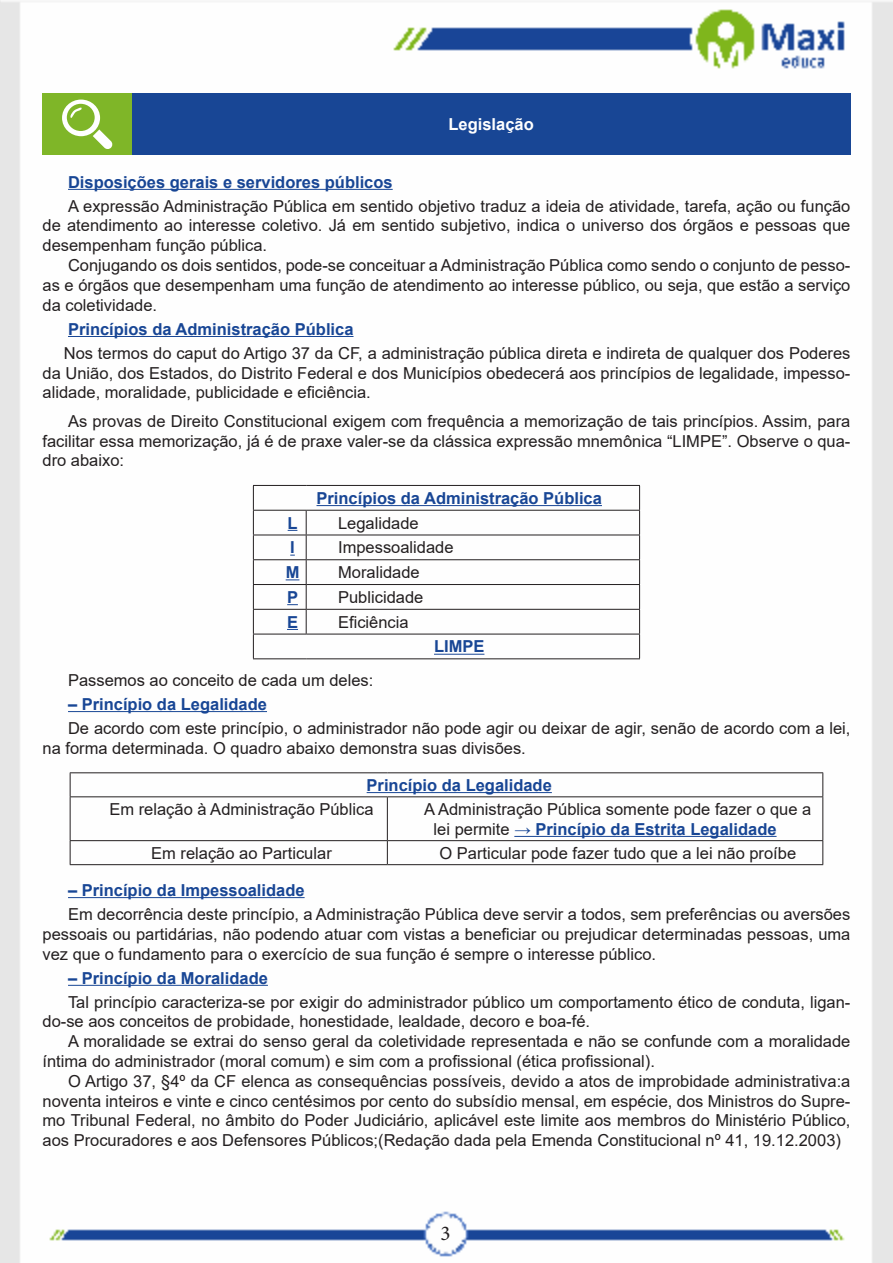
<style>
.page{position:relative;width:893px;height:1263px;background:#fff}
.page>*{position:absolute;margin:0;border:0;box-sizing:border-box;transform-origin:0 0}
.t1{font:21px "Minion Pro";color:#231f20}
.TEXTO_BASE{font:16.5px/19.8px "Arial";color:#231f20;text-align:justify}
.Texto{font:16.5px/19.8px "Arial";color:#231f20;text-align:justify}
.t2{font:700 16.5px "Arial";color:#184695}
.Titulo_de_Caixa{font:700 16.5px "Arial";color:#fff}
.s1{font-weight:700;color:#184695}
</style>
<div class="page">
<img style="left:0;top:0;width:893px;height:1263px">
<hr style="left:68px;top:189px;width:325px;height:1px;background:#184695">
<hr style="left:68px;top:336px;width:285px;height:1px;background:#184695">
<hr style="left:68px;top:711px;width:199px;height:1px;background:#184695">
<hr style="left:68px;top:897px;width:237px;height:1px;background:#184695">
<hr style="left:68px;top:985px;width:200px;height:1px;background:#184695">
<div style="left:43px;top:94px;width:89px;height:61px;background:#7fb628"></div>
<div style="left:132px;top:94px;width:718px;height:61px;background:#184695"></div>
<svg style="left:62px;top:100px;width:51px;height:49px"></svg>
<hr style="left:253px;top:485px;width:53px;height:1px;background:#231f20">
<hr style="left:306px;top:485px;width:334px;height:1px;background:#231f20">
<hr style="left:253px;top:510px;width:53px;height:1px;background:#231f20">
<hr style="left:306px;top:510px;width:334px;height:1px;background:#231f20">
<hr style="left:253px;top:535px;width:53px;height:1px;background:#231f20">
<hr style="left:306px;top:535px;width:334px;height:1px;background:#231f20">
<hr style="left:253px;top:559px;width:53px;height:1px;background:#231f20">
<hr style="left:306px;top:559px;width:334px;height:1px;background:#231f20">
<hr style="left:253px;top:584px;width:53px;height:1px;background:#231f20">
<hr style="left:306px;top:584px;width:334px;height:1px;background:#231f20">
<hr style="left:253px;top:609px;width:53px;height:1px;background:#231f20">
<hr style="left:306px;top:609px;width:334px;height:1px;background:#231f20">
<svg style="left:306px;top:511px;width:1px;height:123px"></svg>
<hr style="left:253px;top:634px;width:53px;height:1px;background:#231f20">
<svg style="left:253px;top:486px;width:1px;height:172px"></svg>
<hr style="left:306px;top:634px;width:334px;height:1px;background:#231f20">
<svg style="left:639px;top:486px;width:1px;height:172px"></svg>
<hr style="left:253px;top:658px;width:53px;height:1px;background:#231f20">
<hr style="left:306px;top:658px;width:334px;height:1px;background:#231f20">
<hr style="left:316px;top:505px;width:286px;height:1px;background:#184695">
<svg style="left:286px;top:579px;width:13px;height:1px"></svg>
<hr style="left:434px;top:654px;width:50px;height:1px;background:#184695">
<hr style="left:70px;top:772px;width:317px;height:1px;background:#231f20">
<svg style="left:70px;top:773px;width:1px;height:23px"></svg>
<hr style="left:387px;top:772px;width:436px;height:1px;background:#231f20">
<svg style="left:822px;top:773px;width:1px;height:23px"></svg>
<hr style="left:70px;top:796px;width:317px;height:1px;background:#231f20">
<hr style="left:70px;top:797px;width:1px;height:43px;background:#231f20">
<hr style="left:387px;top:796px;width:436px;height:1px;background:#231f20">
<hr style="left:387px;top:797px;width:1px;height:43px;background:#231f20">
<hr style="left:822px;top:797px;width:1px;height:43px;background:#231f20">
<hr style="left:70px;top:840px;width:317px;height:1px;background:#231f20">
<svg style="left:70px;top:841px;width:1px;height:23px"></svg>
<hr style="left:387px;top:840px;width:436px;height:1px;background:#231f20">
<svg style="left:387px;top:841px;width:1px;height:23px"></svg>
<svg style="left:822px;top:841px;width:1px;height:23px"></svg>
<hr style="left:70px;top:864px;width:317px;height:1px;background:#231f20">
<hr style="left:387px;top:864px;width:436px;height:1px;background:#231f20">
<hr style="left:367px;top:792px;width:185px;height:1px;background:#184695">
<hr style="left:514px;top:836px;width:263px;height:1px;background:#184695">
<p class="Titulo_de_Caixa" style="left:448px;top:113px;width:87px">Legislação</p>
<p class="t2" style="left:68px;top:170px;width:326px">Disposições gerais e servidores públicos</p>
<p class="TEXTO_BASE" style="left:43px;top:196px;width:809px;text-indent:26px">A expressão Administração Pública em sentido objetivo traduz a ideia de atividade, tarefa, ação ou função de atendimento ao interesse coletivo. Já em sentido subjetivo, indica o universo dos órgãos e pessoas que desempenham função pública.</p>
<p class="TEXTO_BASE" style="left:43px;top:255px;width:809px;text-indent:26px">Conjugando os dois sentidos, pode-se conceituar a Administração Pública como sendo o conjunto de pesso&shy;as e órgãos que desempenham uma função de atendimento ao interesse público, ou seja, que estão a serviço da coletividade.</p>
<p class="t2" style="left:68px;top:317px;width:287px">Princípios da Administração Pública</p>
<p class="Texto" style="left:43px;top:343px;width:809px;text-indent:21px">Nos termos do caput do Artigo 37 da CF, a administração pública direta e indireta de qualquer dos Poderes da União, dos Estados, do Distrito Federal e dos Municípios obedecerá aos princípios de legalidade, impesso&shy;alidade, moralidade, publicidade e eficiência.</p>
<p class="TEXTO_BASE" style="left:43px;top:411px;width:809px;text-indent:26px">As provas de Direito Constitucional exigem com frequência a memorização de tais princípios. Assim, para facilitar essa memorização, já é de praxe valer-se da clássica expressão mnemônica “LIMPE”. Observe o qua&shy;dro abaixo:</p>
<p class="t2" style="left:316px;top:486px;width:287px">Princípios da Administração Pública</p>
<p class="t2" style="left:288px;top:511px;width:12px">L</p>
<p class="TEXTO_BASE" style="left:338px;top:513px;width:82px">Legalidade</p>
<p class="t2" style="left:290px;top:536px;width:6px">I</p>
<p class="TEXTO_BASE" style="left:338px;top:538px;width:117px">Impessoalidade</p>
<p class="t2" style="left:286px;top:561px;width:15px">M</p>
<p class="TEXTO_BASE" style="left:338px;top:562px;width:83px">Moralidade</p>
<p class="t2" style="left:287px;top:585px;width:13px">P</p>
<p class="TEXTO_BASE" style="left:338px;top:587px;width:87px">Publicidade</p>
<p class="t2" style="left:287px;top:610px;width:13px">E</p>
<p class="TEXTO_BASE" style="left:338px;top:612px;width:72px">Eficiência</p>
<p class="t2" style="left:434px;top:635px;width:52px">LIMPE</p>
<p class="TEXTO_BASE" style="left:68px;top:670px;width:307px">Passemos ao conceito de cada um deles:</p>
<p class="t2" style="left:68px;top:692px;width:200px">– Princípio da Legalidade</p>
<p class="TEXTO_BASE" style="left:43px;top:718px;width:809px;text-indent:26px">De acordo com este princípio, o administrador não pode agir ou deixar de agir, senão de acordo com a lei, na forma determinada. O quadro abaixo demonstra suas divisões.</p>
<p class="t2" style="left:367px;top:773px;width:187px">Princípio da Legalidade</p>
<p class="TEXTO_BASE" style="left:109px;top:799px;width:266px">Em relação à Administração Pública</p>
<p class="TEXTO_BASE" style="left:434px;top:799px;width:379px;text-indent:-9px">A Administração Pública somente pode fazer o que a lei permite <span class="s1">→ Princípio da Estrita Legalidade</span></p>
<p class="TEXTO_BASE" style="left:151px;top:843px;width:182px">Em relação ao Particular</p>
<p class="TEXTO_BASE" style="left:439px;top:843px;width:358px">O Particular pode fazer tudo que a lei não proíbe</p>
<p class="t2" style="left:68px;top:878px;width:238px">– Princípio da Impessoalidade</p>
<p class="TEXTO_BASE" style="left:43px;top:904px;width:809px;text-indent:26px">Em decorrência deste princípio, a Administração Pública deve servir a todos, sem preferências ou aversões pessoais ou partidárias, não podendo atuar com vistas a beneficiar ou prejudicar determinadas pessoas, uma vez que o fundamento para o exercício de sua função é sempre o interesse público.</p>
<p class="t2" style="left:68px;top:966px;width:201px">– Princípio da Moralidade</p>
<p class="TEXTO_BASE" style="left:43px;top:992px;width:809px;text-indent:26px">Tal princípio caracteriza-se por exigir do administrador público um comportamento ético de conduta, ligan&shy;do-se aos conceitos de probidade, honestidade, lealdade, decoro e boa-fé.</p>
<p class="TEXTO_BASE" style="left:43px;top:1031px;width:809px;text-indent:26px">A moralidade se extrai do senso geral da coletividade representada e não se confunde com a moralidade íntima do administrador (moral comum) e sim com a profissional (ética profissional).</p>
<p class="TEXTO_BASE" style="left:43px;top:1071px;width:809px;text-indent:26px">O Artigo 37, §4º da CF elenca as consequências possíveis, devido a atos de improbidade administrativa:a noventa inteiros e vinte e cinco centésimos por cento do subsídio mensal, em espécie, dos Ministros do Supre&shy;mo Tribunal Federal, no âmbito do Poder Judiciário, aplicável este limite aos membros do Ministério Público, aos Procuradores e aos Defensores Públicos;(Redação dada pela Emenda Constitucional nº 41, 19.12.2003)</p>
<p class="t1" style="left:440px;top:1219px;width:12px">3</p>
</div>
